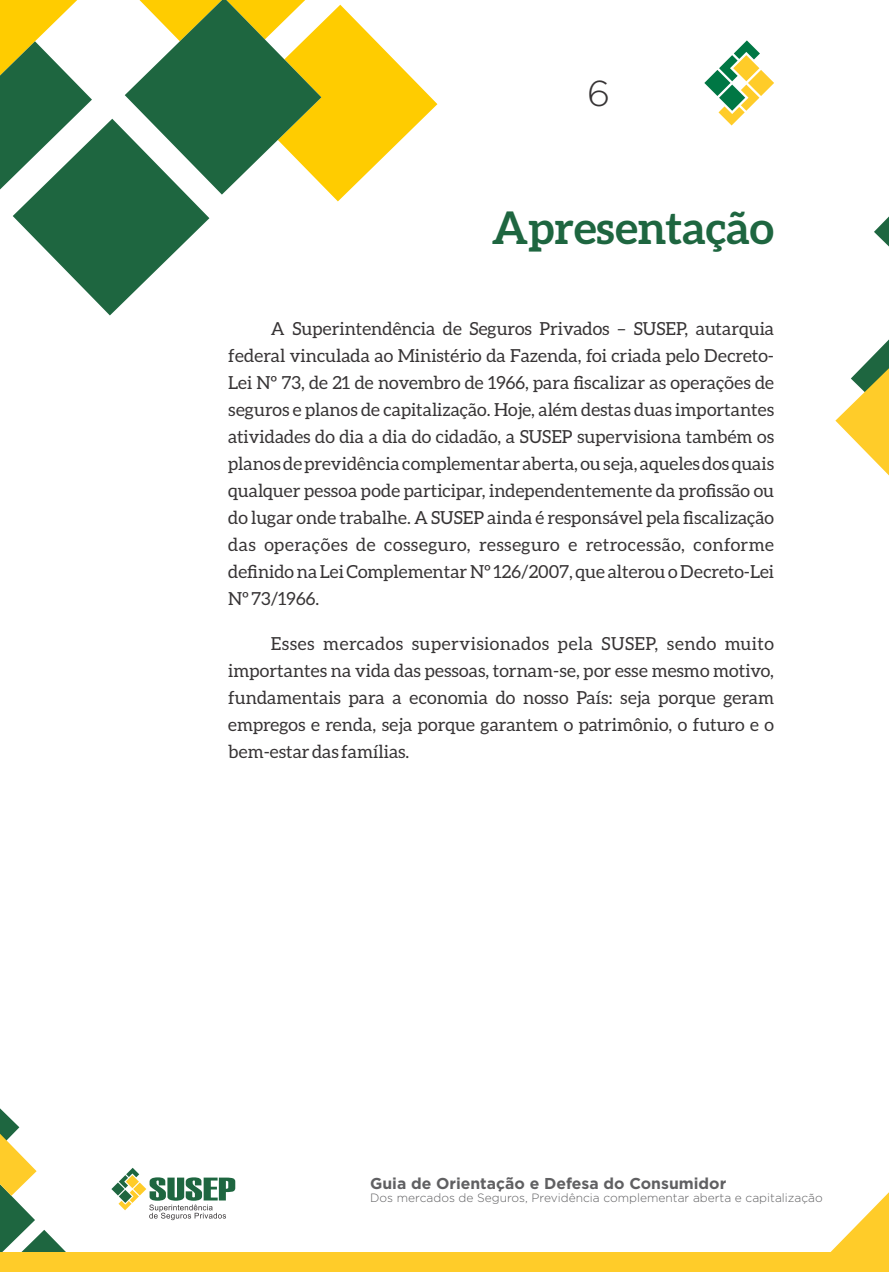
<style>
.page{position:relative;width:889px;height:1272px;background:#fff}
.page>*{position:absolute;margin:0;border:0;box-sizing:border-box;transform-origin:0 0}
.t1{font:700 45px "Aleo";color:#1e6640}
.t2{font:300 36px "Gotham";color:#373435}
.t3{font:18px/27px "Aleo";color:#373435;text-align:justify}
.t4{font:700 15.75px "Gotham";color:#606062}
.t5{font:300 12px "Gotham";color:#606062}
</style>
<div class="page">
<svg style="left:111px;top:1167px;width:124px;height:53px"></svg>
<svg style="left:0;top:1108px;width:66px;height:144px"></svg>
<svg style="left:874px;top:216px;width:15px;height:31px"></svg>
<svg style="left:835px;top:339px;width:54px;height:137px"></svg>
<svg style="left:830px;top:1192px;width:59px;height:60px"></svg>
<svg style="left:0;top:0;width:437px;height:315px"></svg>
<svg style="left:704px;top:40px;width:70px;height:85px"></svg>
<div style="left:0;top:1252px;width:889px;height:19px;background:#ffcc29"></div>
<h2 class="t2" style="left:587px;top:74px;width:25px">6</h2>
<h1 class="t1" style="left:492px;top:207px;width:284px">Apresentação</h1>
<p class="t3" style="left:228px;top:316px;width:547px;text-indent:43px">A Superintendência de Seguros Privados – SUSEP, autarquia federal vinculada ao Ministério da Fazenda, foi criada pelo Decreto-Lei Nº 73, de 21 de novembro de 1966, para fiscalizar as operações de seguros e planos de capitalização. Hoje, além destas duas importantes atividades do dia a dia do cidadão, a SUSEP supervisiona também os planos de previdência complementar aberta, ou seja, aqueles dos quais qualquer pessoa pode participar, independentemente da profissão ou do lugar onde trabalhe. A SUSEP ainda é responsável pela fiscalização das operações de cosseguro, resseguro e retrocessão, conforme definido na Lei Complementar Nº 126/2007, que alterou o Decreto-Lei Nº 73/1966.</p>
<p class="t3" style="left:228px;top:631px;width:547px;text-indent:43px">Esses mercados supervisionados pela SUSEP, sendo muito importantes na vida das pessoas, tornam-se, por esse mesmo motivo, fundamentais para a economia do nosso País: seja porque geram empregos e renda, seja porque garantem o patrimônio, o futuro e o bem-estar das famílias.</p>
<p class="t4" style="left:370px;top:1174px;width:358px">Guia de Orientação e Defesa do Consumidor</p>
<p class="t5" style="left:370px;top:1191px;width:454px">Dos mercados de Seguros, Previdência complementar aberta e capitalização</p>
</div>
